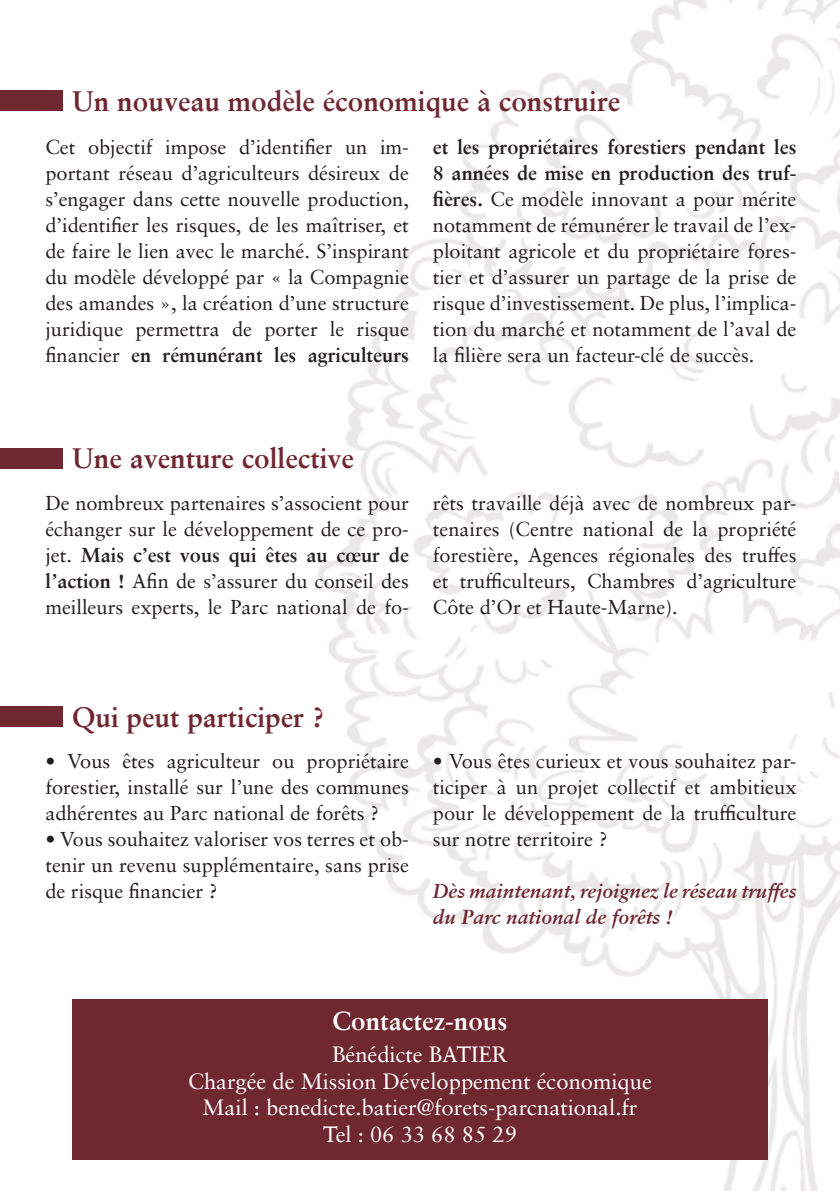
<style>
.page{position:relative;width:840px;height:1191px;background:#fff}
.page>*{position:absolute;margin:0;border:0;box-sizing:border-box;transform-origin:0 0}
.t1{font:700 28px "Sabon LT Pro";color:#6f2730}
.t2{font:700 26px "Sabon LT Pro";color:#fff}
.t3{font:22px/26.4px "Sabon LT Pro";color:#fff;text-align:center}
.t4{font:20px/26px "Sabon LT Pro";color:#231f20;text-align:justify}
.t5{font:italic 700 20px/26px "Sabon LT Pro";color:#6f2730}
.s1{font-weight:700}
</style>
<div class="page">
<img style="left:176px;top:0;width:663px;height:1191px">
<div style="left:0;top:91px;width:62px;height:20px;background:#6f2730"></div>
<div style="left:0;top:448px;width:62px;height:20px;background:#6f2730"></div>
<div style="left:0;top:706px;width:62px;height:21px;background:#6f2730"></div>
<div style="left:72px;top:999px;width:695px;height:160px;background:#6f2730"></div>
<h1 class="t1" style="left:72px;top:83px;width:549px">Un nouveau modèle économique à construire</h1>
<p class="t4" style="left:45px;top:133px;width:365px">Cet objectif impose d’identifier un im&shy;portant réseau d’agriculteurs désireux de s’engager dans cette nouvelle production, d’identifier les risques, de les maîtriser, et de faire le lien avec le marché. S’inspirant du modèle développé par « la Compagnie des amandes », la création d’une structure juridique permettra de porter le risque financier <span class="s1">en rémunérant les agriculteurs</span></p>
<p class="t4" style="left:432px;top:133px;width:365px"><span class="s1">et les propriétaires forestiers pendant les 8 années de mise en production des truf&shy;fières.</span> Ce modèle innovant a pour mérite notamment de rémunérer le travail de l’ex&shy;ploitant agricole et du propriétaire fores&shy;tier et d’assurer un partage de la prise de risque d’investissement. De plus, l’implica&shy;tion du marché et notamment de l’aval de la filière sera un facteur-clé de succès.</p>
<h1 class="t1" style="left:72px;top:440px;width:283px">Une aventure collective</h1>
<p class="t4" style="left:45px;top:489px;width:365px">De nombreux partenaires s’associent pour échanger sur le développement de ce pro&shy;jet. <span class="s1">Mais c’est vous qui êtes au cœur de l’action !</span> Afin de s’assurer du conseil des meilleurs experts, le Parc national de fo-</p>
<p class="t4" style="left:432px;top:489px;width:365px">rêts travaille déjà avec de nombreux par&shy;tenaires (Centre national de la propriété forestière, Agences régionales des truffes et trufficulteurs, Chambres d’agriculture Côte d’Or et Haute-Marne).</p>
<h1 class="t1" style="left:72px;top:699px;width:254px">Qui peut participer ?</h1>
<p class="t4" style="left:45px;top:747px;width:365px">• Vous êtes agriculteur ou propriétaire forestier, installé sur l’une des communes adhérentes au Parc national de forêts ?</p>
<p class="t4" style="left:45px;top:825px;width:365px">• Vous souhaitez valoriser vos terres et ob&shy;tenir un revenu supplémentaire, sans prise de risque financier ?</p>
<p class="t4" style="left:432px;top:747px;width:365px">• Vous êtes curieux et vous souhaitez par&shy;ticiper à un projet collectif et ambitieux pour le développement de la trufficulture sur notre territoire ?</p>
<p class="t5" style="left:432px;top:877px;width:365px">Dès maintenant, rejoignez le réseau truffes du Parc national de forêts !</p>
<h2 class="t2" style="left:332px;top:1005px;width:176px">Contactez-nous</h2>
<p class="t3" style="left:188px;top:1041px;width:465px">Bénédicte BATIER<br>Chargée de Mission Développement économique Mail : benedicte.batier@forets-parcnational.fr Tel : 06 33 68 85 29</p>
</div>
